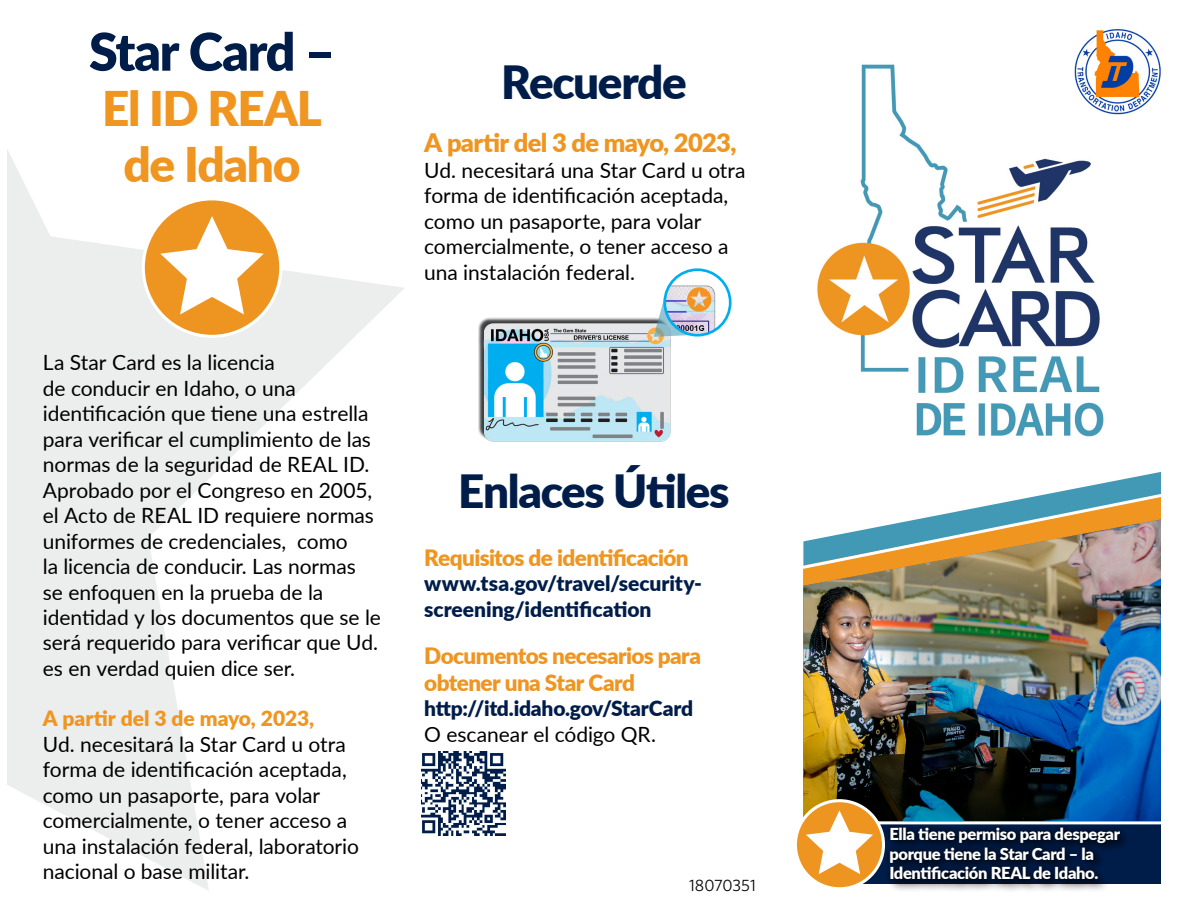
<style>
.page{position:relative;width:1188px;height:918px;background:#fff}
.page>*{position:absolute;margin:0;border:0;box-sizing:border-box;transform-origin:0 0}
.t1{font:900 52.05px "Lato";letter-spacing:-.03em;color:#001d4a}
.t2{font:900 47.85px/55.5px "Lato";letter-spacing:-.03em;color:#ef9520;text-align:center}
.t3{font:900 45.75px "Lato";letter-spacing:-.03em;color:#001d4a}
.t4{font:900 25.5px "Lato";letter-spacing:-.025em;color:#ef9520}
.t5{font:900 22.5px/27px "Lato";letter-spacing:-.025em;color:#ef9520}
.t6{font:21px/25.5px "Lato";letter-spacing:-.005em;color:#000}
.t7{font:900 21px/25.5px "Lato";letter-spacing:-.005em;color:#001d4a}
.t8{font:900 21px "Lato";color:#ef9520}
.t9{font:900 16.5px/19.8px "Lato";letter-spacing:-.02em;color:#fff}
.t10{font:16.5px "Whitney";color:#000}
</style>
<div class="page">
<img style="left:803px;top:571px;width:357px;height:250px">
<svg style="left:803px;top:480px;width:357px;height:91px"></svg>
<svg style="left:7px;top:149px;width:397px;height:742px"></svg>
<div style="left:143px;top:199px;width:138px;height:137px;background:#ee9521;border-radius:50%"></div>
<div style="left:142px;top:197px;width:140px;height:141px;border:3px solid #fff;border-radius:50%"></div>
<svg style="left:160px;top:216px;width:104px;height:99px"></svg>
<img style="left:817px;top:64px;width:287px;height:373px">
<img style="left:421px;top:751px;width:84px;height:85px">
<img style="left:480px;top:318px;width:191px;height:124px">
<svg style="left:653px;top:303px;width:34px;height:34px"></svg>
<img style="left:665px;top:285px;width:51px;height:50px">
<div style="left:663px;top:268px;width:69px;height:69px;border:3px solid #00aeef;border-radius:50%"></div>
<img style="left:1074px;top:28px;width:87px;height:87px">
<div style="left:824px;top:821px;width:337px;height:63px;background:#001d4a"></div>
<div style="left:887px;top:825px;width:246px;height:68px;background:#000;opacity:.75"></div>
<div style="left:884px;top:821px;width:242px;height:64px;background:#000;opacity:.86"></div>
<hr style="left:779px;top:821px;width:409px;height:3px;background:#fff">
<svg style="left:795px;top:801px;width:89px;height:88px;background:#f0a442"></svg>
<div style="left:794px;top:799px;width:91px;height:91px;border:3px solid #fff;border-radius:50%"></div>
<svg style="left:806px;top:810px;width:67px;height:64px;background:#f4c280"></svg>
<h1 class="t1" style="left:89px;top:13px;width:248px">Star Card –</h1>
<h2 class="t2" style="left:102px;top:79px;width:221px">El ID REAL de Idaho</h2>
<p class="t6" style="left:43px;top:349px;width:340px">La Star Card es la licencia<br>de conducir en Idaho, o una identificación que tiene una estrella para verificar el cumplimiento de las normas de la seguridad de REAL ID.<br>Aprobado por el Congreso en 2005, el Acto de REAL ID requiere normas uniformes de credenciales, como<br>la licencia de conducir. Las normas se enfoquen en la prueba de la identidad y los documentos que se le será requerido para verificar que Ud. es en verdad quien dice ser.</p>
<p class="t8" style="left:43px;top:703px;width:273px">A partir del 3 de mayo, 2023,</p>
<p class="t6" style="left:43px;top:731px;width:318px">Ud. necesitará la Star Card u otra forma de identificación aceptada, como un pasaporte, para volar comercialmente, o tener acceso a una instalación federal, laboratorio nacional o base militar.</p>
<h3 class="t3" style="left:501px;top:48px;width:187px">Recuerde</h3>
<p class="t4" style="left:424px;top:124px;width:314px">A partir del 3 de mayo, 2023,</p>
<p class="t6" style="left:424px;top:156px;width:323px">Ud. necesitará una Star Card u otra forma de identificación aceptada, como un pasaporte, para volar comercialmente, o tener acceso a una instalación federal.</p>
<h3 class="t3" style="left:458px;top:457px;width:273px">Enlaces Útiles</h3>
<p class="t5" style="left:424px;top:543px;width:266px">Requisitos de identificación</p>
<p class="t7" style="left:424px;top:570px;width:279px">www.tsa.gov/travel/security&shy;screening/identification</p>
<p class="t5" style="left:424px;top:641px;width:278px">Documentos necesarios para obtener una Star Card</p>
<p class="t7" style="left:424px;top:695px;width:270px">http://itd.idaho.gov/StarCard</p>
<p class="t6" style="left:424px;top:720px;width:233px">O escanear el código QR.</p>
<p class="t10" style="left:689px;top:874px;width:68px">18070351</p>
<p class="t9" style="left:889px;top:823px;width:232px">Ella tiene permiso para despegar porque tiene la Star Card – la<br>Identificación REAL de Idaho.</p>
</div>
